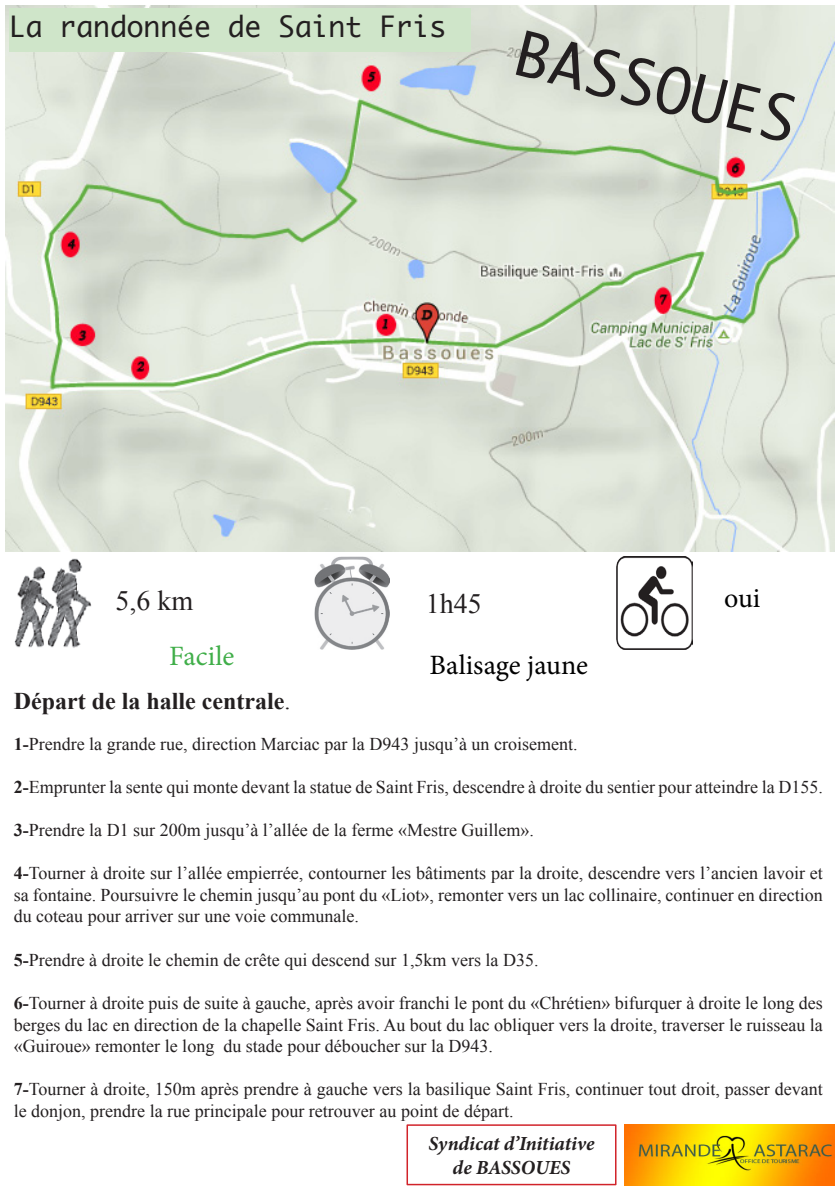
<style>
.page{position:relative;width:840px;height:1191px;background:#fff}
.page>*{position:absolute;margin:0;border:0;box-sizing:border-box;transform-origin:0 0}
.t1{font:60px "Monaco";color:#231f20}
.t2{font:28px "Monaco";color:#231f20}
.t3{font:28px "Minion Pro";color:#000}
.t4{font:28px "Times New Roman";color:#231f20}
.t5{font:28px "Minion Pro";color:#40ae49}
.t6{font:700 24px "Times New Roman";color:#231f20}
.t7{font:italic 700 20px "Minion Pro";letter-spacing:-.005em;color:#231f20}
.t8{font:18px/21.6px "Times New Roman";color:#231f20;text-align:justify}
.s1{font-weight:400}
.s2{font-weight:700}
</style>
<div class="page">
<img style="left:14px;top:558px;width:78px;height:90px">
<img style="left:315px;top:557px;width:74px;height:92px">
<img style="left:616px;top:557px;width:76px;height:92px">
<img style="left:6px;top:6px;width:827px;height:545px">
<div style="left:9px;top:9px;width:461px;height:43px;background:#cfe5c9"></div>
<img style="left:624px;top:1124px;width:209px;height:61px">
<div style="left:406px;top:1124px;width:210px;height:61px;border:2px solid #d1232a"></div>
<p class="t2" style="left:9px;top:2px;width:438px">La randonnée de Saint Fris</p>
<p class="t1" style="left:528px;top:2px;width:290px;rotate:14deg">BASSOUES</p>
<p class="t4" style="left:115px;top:581px;width:79px">5,6 km</p>
<p class="t5" style="left:169px;top:637px;width:67px">Facile</p>
<p class="t4" style="left:425px;top:584px;width:57px">1h45</p>
<p class="t3" style="left:723px;top:579px;width:38px">oui</p>
<p class="t3" style="left:429px;top:646px;width:160px">Balisage jaune</p>
<p class="t6" style="left:14px;top:684px;width:278px">Départ de la halle centrale<span class="s1">.</span></p>
<p class="t8" style="left:14px;top:732px;width:565px"><span class="s2">1-</span>Prendre la grande rue, direction Marciac par la D943 jusqu’à un croisement.</p>
<p class="t8" style="left:14px;top:775px;width:810px"><span class="s2">2-</span>Emprunter la sente qui monte devant la statue de Saint Fris, descendre à droite du sentier pour atteindre la D155.</p>
<p class="t8" style="left:14px;top:819px;width:521px"><span class="s2">3-</span>Prendre la D1 sur 200m jusqu’à l’allée de la ferme «Mestre Guillem».</p>
<p class="t8" style="left:14px;top:862px;width:810px"><span class="s2">4-</span>Tourner à droite sur l’allée empierrée, contourner les bâtiments par la droite, descendre vers l’ancien lavoir et sa fontaine. Poursuivre le chemin jusqu’au pont du «Liot», remonter vers un lac collinaire, continuer en direction du coteau pour arriver sur une voie communale.</p>
<p class="t8" style="left:14px;top:948px;width:526px"><span class="s2">5-</span>Prendre à droite le chemin de crête qui descend sur 1,5km vers la D35.</p>
<p class="t8" style="left:14px;top:991px;width:810px"><span class="s2">6-</span>Tourner à droite puis de suite à gauche, après avoir franchi le pont du «Chrétien» bifurquer à droite le long des berges du lac en direction de la chapelle Saint Fris. Au bout du lac obliquer vers la droite, traverser le ruisseau la «Guiroue» remonter le long du stade pour déboucher sur la D943.</p>
<p class="t8" style="left:14px;top:1078px;width:810px"><span class="s2">7-</span>Tourner à droite, 150m après prendre à gauche vers la basilique Saint Fris, continuer tout droit, passer devant le donjon, prendre la rue principale pour retrouver au point de départ.</p>
<p class="t7" style="left:428px;top:1129px;width:167px">Syndicat d’Initiative</p>
<p class="t7" style="left:452px;top:1153px;width:119px">de BASSOUES</p>
</div>
